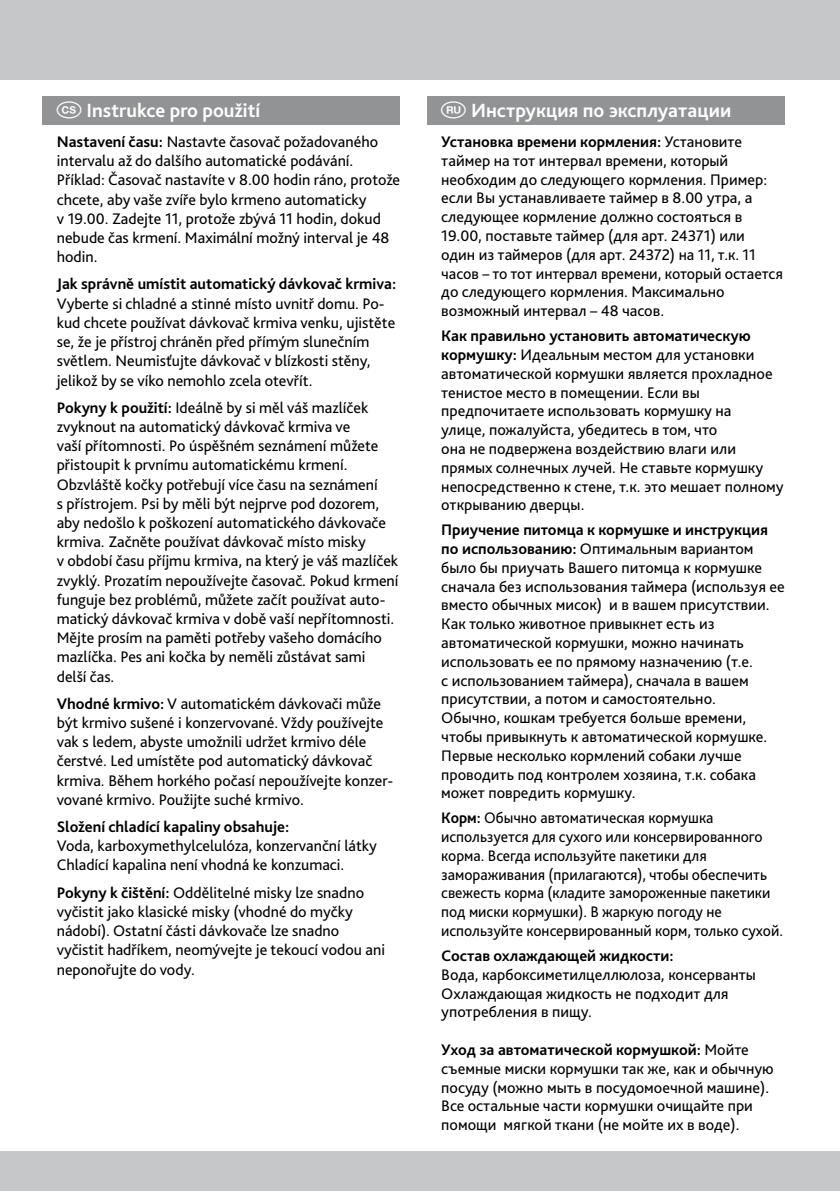
<style>
.page{position:relative;width:840px;height:1191px;background:#fff}
.page>*{position:absolute;margin:0;border:0;box-sizing:border-box;transform-origin:0 0}
.t1{font:700 20px "Bliss Pro";color:#fff}
.t2{font:16px/18.8px "Bliss Pro";color:#000}
.t3{font:16px/18.8px "Bliss Pro";color:#000;scale:.96 1}
.t4{font:700 16px "Bliss Pro";color:#000}
.s1{font-family:"Natrix";font-weight:400}
.s2{font-weight:700}
</style>
<div class="page">
<div style="left:0;top:0;width:839px;height:79px;background:#c6c7c8"></div>
<div style="left:0;top:1151px;width:839px;height:40px;background:#c6c7c8"></div>
<div style="left:43px;top:96px;width:357px;height:28px;background:#929395"></div>
<div style="left:427px;top:96px;width:357px;height:28px;background:#929395"></div>
<p class="t1" style="left:57px;top:98px;width:205px"><span class="s1">C</span> Instrukce pro použití</p>
<p class="t1" style="left:441px;top:98px;width:291px"><span class="s1">R</span> Инструкция по эксплуатации</p>
<p class="t2" style="left:57px;top:132px;width:345px"><span class="s2">Nastavení času:</span> Nastavte časovač požadovaného intervalu až do dalšího automatické podávání.<br>Příklad: Časovač nastavíte v 8.00 hodin ráno, protože chcete, aby vaše zvíře bylo krmeno automaticky<br>v 19.00. Zadejte 11, protože zbývá 11 hodin, dokud nebude čas krmení. Maximální možný interval je 48 hodin.</p>
<p class="t4" style="left:57px;top:274px;width:341px">Jak správně umístit automatický dávkovač krmiva:</p>
<p class="t2" style="left:57px;top:293px;width:340px">Vyberte si chladné a stinné místo uvnitř domu. Po&shy;kud chcete používat dávkovač krmiva venku, ujistěte se, že je přístroj chráněn před přímým slunečním světlem. Neumisťujte dávkovač v blízkosti stěny, jelikož by se víko nemohlo zcela otevřít.</p>
<p class="t2" style="left:57px;top:397px;width:343px"><span class="s2">Pokyny k použití:</span> Ideálně by si měl váš mazlíček zvyknout na automatický dávkovač krmiva ve<br>vaší přítomnosti. Po úspěšném seznámení můžete přistoupit k prvnímu automatickému krmení.<br>Obzvláště kočky potřebují více času na seznámení<br>s přístrojem. Psi by měli být nejprve pod dozorem, aby nedošlo k poškození automatického dávkovače krmiva. Začněte používat dávkovač místo misky<br>v období času příjmu krmiva, na který je váš mazlíček zvyklý. Prozatím nepoužívejte časovač. Pokud krmení funguje bez problémů, můžete začít používat auto&shy;matický dávkovač krmiva v době vaší nepřítomnosti.<br>Mějte prosím na paměti potřeby vašeho domácího mazlíčka. Pes ani kočka by neměli zůstávat sami delší čas.</p>
<p class="t2" style="left:57px;top:693px;width:338px"><span class="s2">Vhodné krmivo:</span> V automatickém dávkovači může být krmivo sušené i konzervované. Vždy používejte vak s ledem, abyste umožnili udržet krmivo déle čerstvé. Led umístěte pod automatický dávkovač krmiva. Během horkého počasí nepoužívejte konzer&shy;vované krmivo. Použijte suché krmivo.</p>
<p class="t4" style="left:57px;top:817px;width:234px">Složení chladící kapaliny obsahuje:</p>
<p class="t2" style="left:57px;top:836px;width:321px">Voda, karboxymethylcelulóza, konzervanční látky<br>Chladící kapalina není vhodná ke konzumaci.</p>
<p class="t2" style="left:57px;top:882px;width:329px"><span class="s2">Pokyny k čištění:</span> Oddělitelné misky lze snadno vyčistit jako klasické misky (vhodné do myčky nádobí). Ostatní části dávkovače lze snadno vyčistit hadříkem, neomývejte je tekoucí vodou ani neponořujte do vody.</p>
<p class="t2" style="left:441px;top:132px;width:343px"><span class="s2">Установка времени кормления:</span> Установите таймер на тот интервал времени, который необходим до следующего кормления. Пример: если Вы устанавливаете таймер в 8.00 утра, а следующее кормление должно состояться в 19.00, поставьте таймер (для арт. 24371) или один из таймеров (для арт. 24372) на 11, т.к. 11 часов – то тот интервал времени, который остается до следующего кормления. Максимально возможный интервал – 48 часов.</p>
<p class="t2" style="left:441px;top:326px;width:344px"><span class="s2">Как правильно установить автоматическую кормушку:</span> Идеальным местом для установки автоматической кормушки является прохладное тенистое место в помещении. Если вы предпочитаете использовать кормушку на<br>улице, пожалуйста, убедитесь в том, что<br>она не подвержена воздействию влаги или прямых солнечных лучей. Не ставьте кормушку непосредственно к стене, т.к. это мешает полному открыванию дверцы.</p>
<p class="t2" style="left:441px;top:520px;width:344px"><span class="s2">Приучение питомца к кормушке и инструкция по использованию:</span> Оптимальным вариантом было бы приучать Вашего питомца к кормушке сначала без использования таймера (используя ее вместо обычных мисок) и в вашем присутствии.<br>Как только животное привыкнет есть из автоматической кормушки, можно начинать использовать ее по прямому назначению (т.е.<br>с использованием таймера), сначала в вашем присутствии, а потом и самостоятельно.<br>Обычно, кошкам требуется больше времени, чтобы привыкнуть к автоматической кормушке.<br>Первые несколько кормлений собаки лучше проводить под контролем хозяина, т.к. собака может повредить кормушку.</p>
<p class="t3" style="left:441px;top:808px;width:357px"><span class="s2">Корм:</span> Обычно автоматическая кормушка используется для сухого или консервированного корма. Всегда используйте пакетики для замораживания (прилагаются), чтобы обеспечить свежесть корма (кладите замороженные пакетики под миски кормушки). В жаркую погоду не используйте консервированный корм, только сухой.</p>
<p class="t4" style="left:441px;top:945px;width:234px">Состав охлаждающей жидкости:</p>
<p class="t2" style="left:441px;top:964px;width:316px">Вода, карбоксиметилцеллюлоза, консерванты<br>Охлаждающая жидкость не подходит для употребления в пищу.</p>
<p class="t2" style="left:441px;top:1039px;width:334px"><span class="s2">Уход за автоматической кормушкой:</span> Мойте съемные миски кормушки так же, как и обычную посуду (можно мыть в посудомоечной машине).<br>Все остальные части кормушки очищайте при помощи мягкой ткани (не мойте их в воде).</p>
</div>
